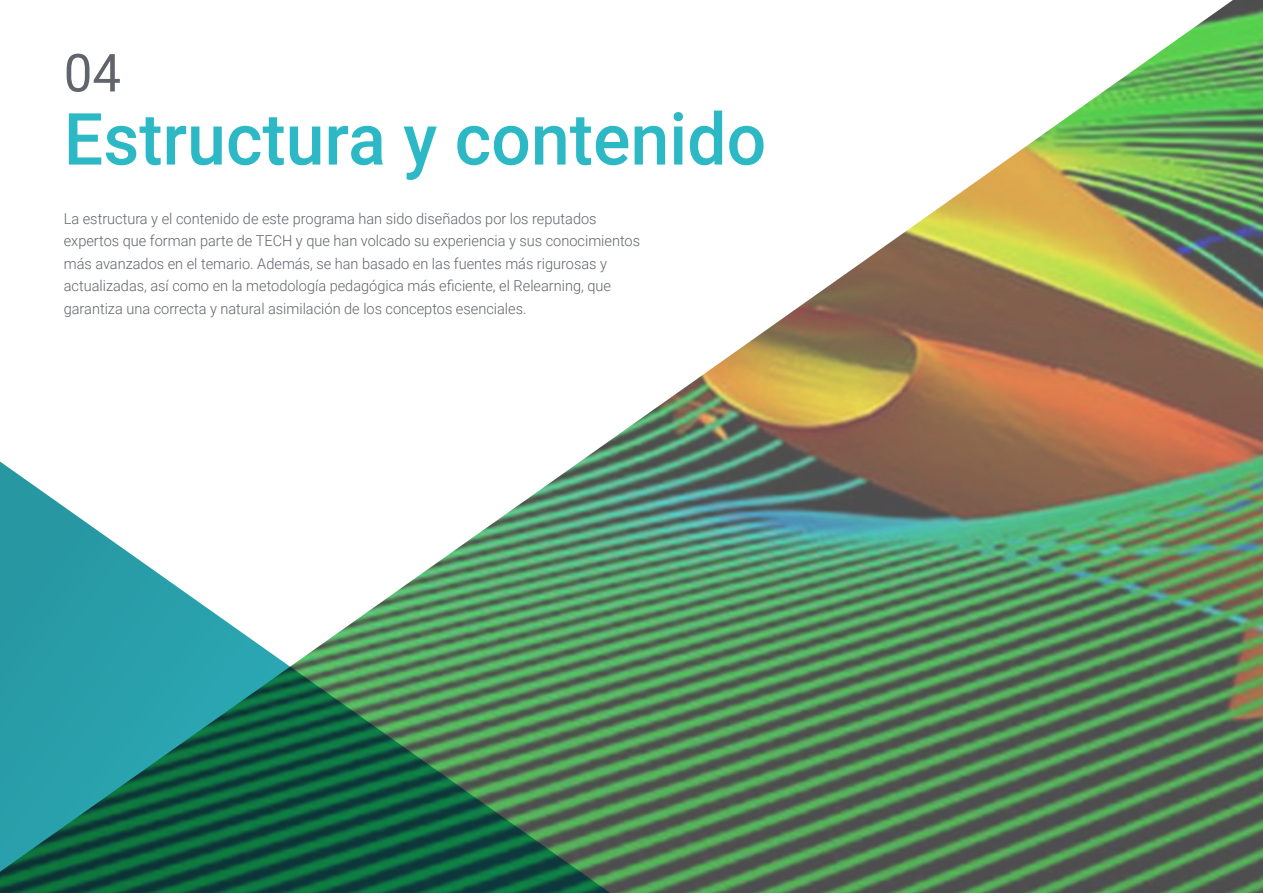
<style>
.page{position:relative;width:1263px;height:893px;background:#fff}
.page>*{position:absolute;margin:0;border:0;box-sizing:border-box;transform-origin:0 0}
.t1{font:500 72px "Roboto";color:#2db8c5}
.t2{font:52.5px "Roboto";color:#61646a}
.t3{font:300 15px/22.5px "Roboto";color:#61646a}
</style>
<div class="page">
<img style="left:602px;top:0;width:661px;height:893px">
<svg style="left:0;top:446px;width:640px;height:447px"></svg>
<h2 class="t2" style="left:64px;top:36px;width:59px">04</h2>
<h1 class="t1" style="left:64px;top:89px;width:704px">Estructura y contenido</h1>
<p class="t3" style="left:64px;top:207px;width:578px">La estructura y el contenido de este programa han sido diseñados por los reputados expertos que forman parte de TECH y que han volcado su experiencia y sus conocimientos más avanzados en el temario. Además, se han basado en las fuentes más rigurosas y actualizadas, así como en la metodología pedagógica más eficiente, el Relearning, que garantiza una correcta y natural asimilación de los conceptos esenciales.</p>
</div>
